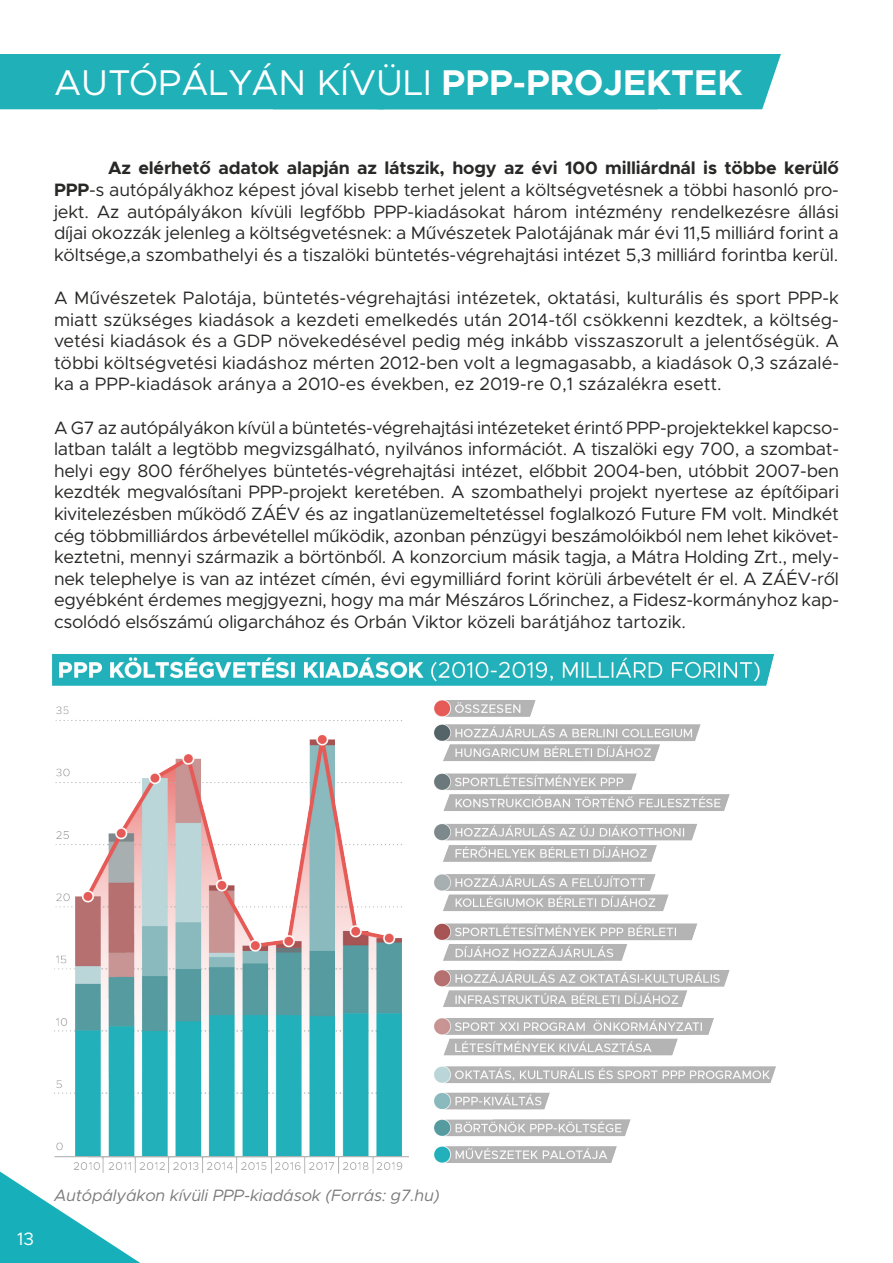
<style>
.page{position:relative;width:893px;height:1263px;background:#fff}
.page>*{position:absolute;margin:0;border:0;box-sizing:border-box;transform-origin:0 0}
.t1{font:36px "Metropolis";color:#fff}
.t2{font:18px/21.6px "Metropolis";letter-spacing:-.01em;color:#282827;text-align:justify}
.t3{font:18px "Metropolis";color:#fff}
.t4{font:italic 16.5px "Metropolis";letter-spacing:-.01em;color:#7c7b7b}
.s1{font-weight:700}
</style>
<div class="page">
<svg style="left:0;top:1171px;width:140px;height:92px"></svg>
<img style="left:15px;top:654px;width:761px;height:544px">
<div style="left:0;top:54px;width:781px;height:55px;background:#1fb0b8"></div>
<h1 class="t1" style="left:54px;top:60px;width:690px">AUTÓPÁLYÁN KÍVÜLI <span class="s1">PPP-PROJEKTEK</span></h1>
<p class="t2" style="left:54px;top:157px;width:786px;text-indent:54px"><span class="s1">Az elérhető adatok alapján az látszik, hogy az évi 100 milliárdnál is többe kerülő PPP</span>-s autópályákhoz képest jóval kisebb terhet jelent a költségvetésnek a többi hasonló pro&shy;jekt. Az autópályákon kívüli legfőbb PPP-kiadásokat három intézmény rendelkezésre állási díjai okozzák jelenleg a költségvetésnek: a Művészetek Palotájának már évi 11,5 milliárd forint a költsége,a szombathelyi és a tiszalöki büntetés-végrehajtási intézet 5,3 milliárd forintba kerül.</p>
<p class="t2" style="left:54px;top:287px;width:786px">A Művészetek Palotája, büntetés-végrehajtási intézetek, oktatási, kulturális és sport PPP-k miatt szükséges kiadások a kezdeti emelkedés után 2014-től csökkenni kezdtek, a költség&shy;vetési kiadások és a GDP növekedésével pedig még inkább visszaszorult a jelentőségük. A többi költségvetési kiadáshoz mérten 2012-ben volt a legmagasabb, a kiadások 0,3 százalé&shy;ka a PPP-kiadások aránya a 2010-es években, ez 2019-re 0,1 százalékra esett.</p>
<p class="t2" style="left:54px;top:417px;width:787px">A G7 az autópályákon kívül a büntetés-végrehajtási intézeteket érintő PPP-projektekkel kapcso&shy;latban talált a legtöbb megvizsgálható, nyilvános információt. A tiszalöki egy 700, a szombat&shy;helyi egy 800 férőhelyes büntetés-végrehajtási intézet, előbbit 2004-ben, utóbbit 2007-ben kezdték megvalósítani PPP-projekt keretében. A szombathelyi projekt nyertese az építőipari kivitelezésben működő ZÁÉV és az ingatlanüzemeltetéssel foglalkozó Future FM volt. Mindkét cég többmilliárdos árbevétellel működik, azonban pénzügyi beszámolóikból nem lehet kikövet&shy;keztetni, mennyi származik a börtönből. A konzorcium másik tagja, a Mátra Holding Zrt., mely&shy;nek telephelye is van az intézet címén, évi egymilliárd forint körüli árbevételt ér el. A ZÁÉV-ről egyébként érdemes megjgyezni, hogy ma már Mészáros Lőrinchez, a Fidesz-kormányhoz kap&shy;csolódó elsőszámú oligarchához és Orbán Viktor közeli barátjához tartozik.</p>
<p class="t3" style="left:17px;top:1228px;width:18px">13</p>
<p class="t4" style="left:54px;top:1185px;width:387px">Autópályákon kívüli PPP-kiadások (Forrás: g7.hu)</p>
</div>
